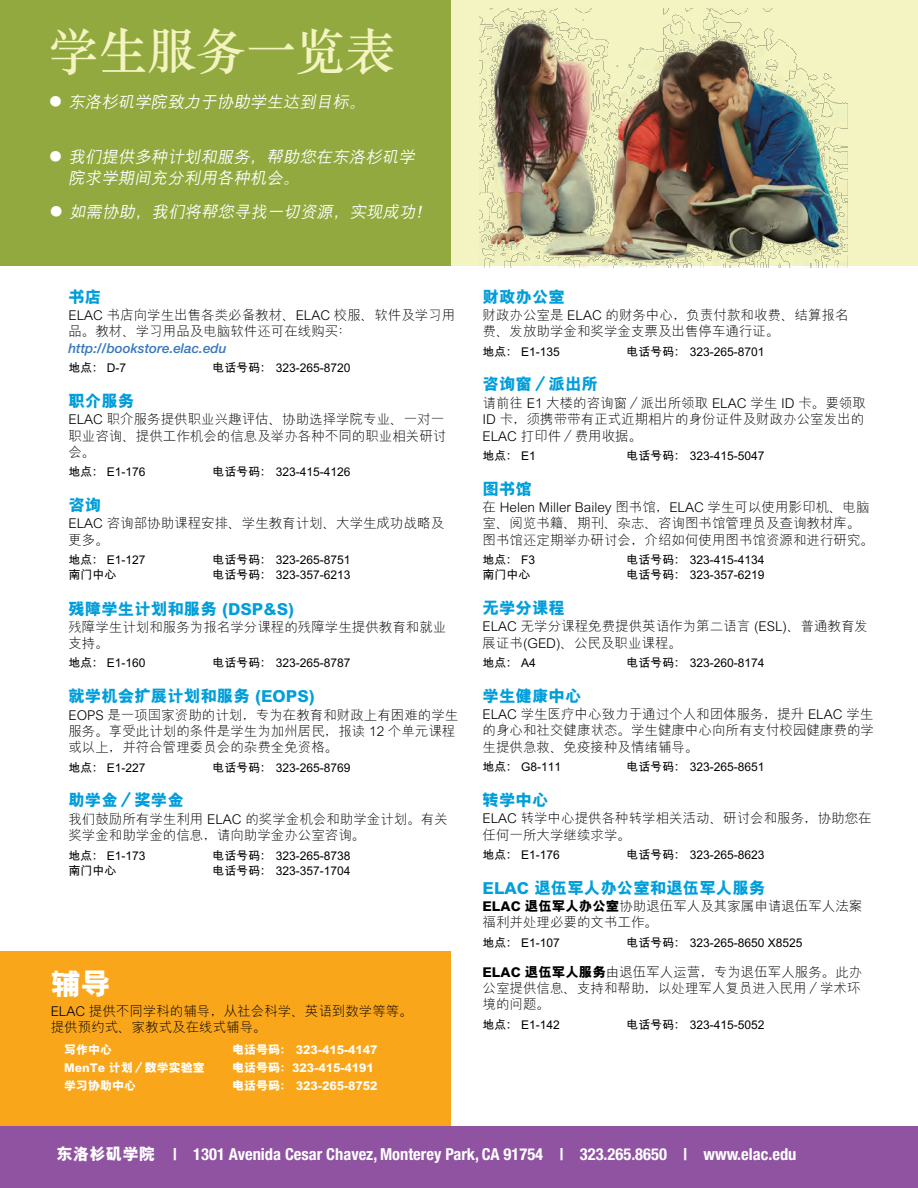
<style>
.page{position:relative;width:918px;height:1188px;background:#fff}
.page>*{position:absolute;margin:0;border:0;box-sizing:border-box;transform-origin:0 0}
.t1{font:49.5px "ST Songti SC Bold";color:#f3f4c2}
.t2{font:800 30px "M Hei GB";color:#fff}
.t3{font:800 16.5px "M Hei GB";color:#009edb}
.t4{font:italic 500 16.5px/21px "M Hei GB";color:#fff}
.t5{font:700 condensed 16.5px "Helvetica Neue LT Std";color:#fff}
.t6{font:300 13.5px/16.2px "M Hei GB";color:#000}
.t7{font:italic 500 13.5px "Helvetica Neue LT Std";color:#3777bc}
.t8{font:700 12px "M Hei GB";color:#000}
.t9{font:800 12px "M Hei GB";color:#fff}
.s1{font-family:"Helvetica Neue LT Std";font-weight:700;font-style:normal;font-stretch:condensed;font-size:30px}
.s2{font-weight:800}
.s3{font-family:"M Hei GB";font-weight:800;font-stretch:normal}
</style>
<div class="page">
<div style="left:0;top:951px;width:450px;height:210px;background:#faa61a"></div>
<div style="left:405px;top:0;width:513px;height:266px;background:#f3f4c2"></div>
<div style="left:0;top:0;width:450px;height:266px;background:#91a93e"></div>
<img style="left:480px;top:8px;width:368px;height:259px">
<div style="left:0;top:1127px;width:918px;height:61px;background:#8f53a1"></div>
<h1 class="t1" style="left:48px;top:19px;width:348px">学生服务一览表</h1>
<p class="t4" style="left:48px;top:92px;width:322px"><span class="s1">•</span> 东洛杉矶学院致力于协助学生达到目标。</p>
<p class="t4" style="left:68px;top:147px;width:351px;text-indent:-20px"><span class="s1">•</span> 我们提供多种计划和服务，帮助您在东洛杉矶学院求学期间充分利用各种机会。</p>
<p class="t4" style="left:49px;top:202px;width:388px"><span class="s1">•</span> 如需协助，我们将帮您寻找一切资源，实现成功！</p>
<p class="t3" style="left:68px;top:288px;width:34px">书店</p>
<p class="t6" style="left:68px;top:308px;width:389px">ELAC 书店向学生出售各类必备教材、ELAC 校服、软件及学习用品。教材、学习用品及电脑软件还可在线购买：</p>
<p class="t7" style="left:68px;top:340px;width:160px">http://bookstore.elac.edu</p>
<p class="t8" style="left:68px;top:362px;width:59px">地点： D-7</p>
<p class="t8" style="left:212px;top:362px;width:140px">电话号码： 323-265-8720</p>
<p class="t3" style="left:68px;top:392px;width:67px">职介服务</p>
<p class="t6" style="left:68px;top:412px;width:380px">ELAC 职介服务提供职业兴趣评估、协助选择学院专业、一对一职业咨询、提供工作机会的信息及举办各种不同的职业相关研讨会。</p>
<p class="t8" style="left:68px;top:466px;width:79px">地点： E1-176</p>
<p class="t8" style="left:212px;top:466px;width:140px">电话号码： 323-415-4126</p>
<p class="t3" style="left:68px;top:496px;width:34px">咨询</p>
<p class="t6" style="left:68px;top:516px;width:377px">ELAC 咨询部协助课程安排、学生教育计划、大学生成功战略及更多。</p>
<p class="t8" style="left:68px;top:554px;width:79px">地点： E1-127</p>
<p class="t8" style="left:212px;top:554px;width:140px">电话号码： 323-265-8751</p>
<p class="t8" style="left:68px;top:569px;width:49px">南门中心</p>
<p class="t8" style="left:212px;top:569px;width:140px">电话号码： 323-357-6213</p>
<p class="t3" style="left:68px;top:601px;width:227px">残障学生计划和服务 (DSP&amp;S)</p>
<p class="t6" style="left:68px;top:619px;width:380px">残障学生计划和服务为报名学分课程的残障学生提供教育和就业支持。</p>
<p class="t8" style="left:68px;top:657px;width:79px">地点： E1-160</p>
<p class="t8" style="left:212px;top:657px;width:140px">电话号码： 323-265-8787</p>
<p class="t3" style="left:68px;top:688px;width:248px">就学机会扩展计划和服务 (EOPS)</p>
<p class="t6" style="left:68px;top:707px;width:392px">EOPS 是一项国家资助的计划，专为在教育和财政上有困难的学生服务。享受此计划的条件是学生为加州居民，报读 12 个单元课程或以上，并符合管理委员会的杂费全免资格。</p>
<p class="t8" style="left:68px;top:761px;width:79px">地点： E1-227</p>
<p class="t8" style="left:212px;top:761px;width:140px">电话号码： 323-265-8769</p>
<p class="t3" style="left:68px;top:792px;width:117px">助学金／奖学金</p>
<p class="t6" style="left:68px;top:811px;width:381px">我们鼓励所有学生利用 ELAC 的奖学金机会和助学金计划。有关奖学金和助学金的信息，请向助学金办公室咨询。</p>
<p class="t8" style="left:68px;top:849px;width:79px">地点： E1-173</p>
<p class="t8" style="left:212px;top:849px;width:140px">电话号码： 323-265-8738</p>
<p class="t8" style="left:68px;top:864px;width:49px">南门中心</p>
<p class="t8" style="left:212px;top:864px;width:140px">电话号码： 323-357-1704</p>
<h2 class="t2" style="left:51px;top:968px;width:62px">辅导</h2>
<p class="t6" style="left:51px;top:1003px;width:364px">ELAC 提供不同学科的辅导，从社会科学、英语到数学等等。提供预约式、家教式及在线式辅导。</p>
<p class="t9" style="left:64px;top:1044px;width:50px">写作中心</p>
<p class="t9" style="left:232px;top:1044px;width:147px">电话号码： 323-415-4147</p>
<p class="t9" style="left:64px;top:1062px;width:142px">MenTe 计划／数学实验室</p>
<p class="t9" style="left:232px;top:1062px;width:143px">电话号码：323-415-4191</p>
<p class="t9" style="left:64px;top:1080px;width:74px">学习协助中心</p>
<p class="t9" style="left:232px;top:1080px;width:147px">电话号码： 323-265-8752</p>
<p class="t3" style="left:483px;top:288px;width:84px">财政办公室</p>
<p class="t6" style="left:483px;top:308px;width:368px">财政办公室是 ELAC 的财务中心，负责付款和收费、结算报名费、发放助学金和奖学金支票及出售停车通行证。</p>
<p class="t8" style="left:483px;top:345px;width:79px">地点： E1-135</p>
<p class="t8" style="left:627px;top:345px;width:140px">电话号码： 323-265-8701</p>
<p class="t3" style="left:483px;top:376px;width:117px">咨询窗／派出所</p>
<p class="t6" style="left:483px;top:395px;width:385px;text-align:justify">请前往 E1 大楼的咨询窗／派出所领取 ELAC 学生 ID 卡。要领取ID 卡，须携带带有正式近期相片的身份证件及财政办公室发出的ELAC 打印件／费用收据。</p>
<p class="t8" style="left:483px;top:450px;width:55px">地点： E1</p>
<p class="t8" style="left:627px;top:450px;width:140px">电话号码： 323-415-5047</p>
<p class="t3" style="left:483px;top:480px;width:51px">图书馆</p>
<p class="t6" style="left:483px;top:500px;width:393px">在 Helen Miller Bailey 图书馆，ELAC 学生可以使用影印机、电脑室、阅览书籍、期刊、杂志、咨询图书馆管理员及查询教材库。图书馆还定期举办研讨会，介绍如何使用图书馆资源和进行研究。</p>
<p class="t8" style="left:483px;top:554px;width:54px">地点： F3</p>
<p class="t8" style="left:627px;top:554px;width:140px">电话号码： 323-415-4134</p>
<p class="t8" style="left:483px;top:569px;width:49px">南门中心</p>
<p class="t8" style="left:627px;top:569px;width:140px">电话号码： 323-357-6219</p>
<p class="t3" style="left:483px;top:599px;width:84px">无学分课程</p>
<p class="t6" style="left:483px;top:619px;width:387px">ELAC 无学分课程免费提供英语作为第二语言 (ESL)、普通教育发展证书(GED)、公民及职业课程。</p>
<p class="t8" style="left:483px;top:657px;width:55px">地点： A4</p>
<p class="t8" style="left:627px;top:657px;width:140px">电话号码： 323-260-8174</p>
<p class="t3" style="left:483px;top:687px;width:100px">学生健康中心</p>
<p class="t6" style="left:483px;top:707px;width:393px;text-align:justify">ELAC 学生医疗中心致力于通过个人和团体服务，提升 ELAC 学生的身心和社交健康状态。学生健康中心向所有支付校园健康费的学生提供急救、免疫接种及情绪辅导。</p>
<p class="t8" style="left:483px;top:761px;width:80px">地点： G8-111</p>
<p class="t8" style="left:627px;top:761px;width:140px">电话号码： 323-265-8651</p>
<p class="t3" style="left:483px;top:791px;width:67px">转学中心</p>
<p class="t6" style="left:483px;top:811px;width:391px">ELAC 转学中心提供各种转学相关活动、研讨会和服务，协助您在任何一所大学继续求学。</p>
<p class="t8" style="left:483px;top:849px;width:79px">地点： E1-176</p>
<p class="t8" style="left:627px;top:849px;width:140px">电话号码： 323-265-8623</p>
<p class="t3" style="left:483px;top:879px;width:284px">ELAC 退伍军人办公室和退伍军人服务</p>
<p class="t6" style="left:483px;top:899px;width:381px"><span class="s2">ELAC 退伍军人办公室</span>协助退伍军人及其家属申请退伍军人法案福利并处理必要的文书工作。</p>
<p class="t8" style="left:483px;top:936px;width:79px">地点： E1-107</p>
<p class="t8" style="left:627px;top:936px;width:178px">电话号码： 323-265-8650 X8525</p>
<p class="t6" style="left:483px;top:964px;width:381px"><span class="s2">ELAC 退伍军人服务</span>由退伍军人运营，专为退伍军人服务。此办公室提供信息、支持和帮助，以处理军人复员进入民用／学术环境的问题。</p>
<p class="t8" style="left:483px;top:1018px;width:79px">地点： E1-142</p>
<p class="t8" style="left:627px;top:1018px;width:140px">电话号码： 323-415-5052</p>
<p class="t5" style="left:56px;top:1144px;width:742px"><span class="s3">东洛杉矶学院</span> | 1301 Avenida Cesar Chavez, Monterey Park, CA 91754 | 323.265.8650 | www.elac.edu</p>
</div>
